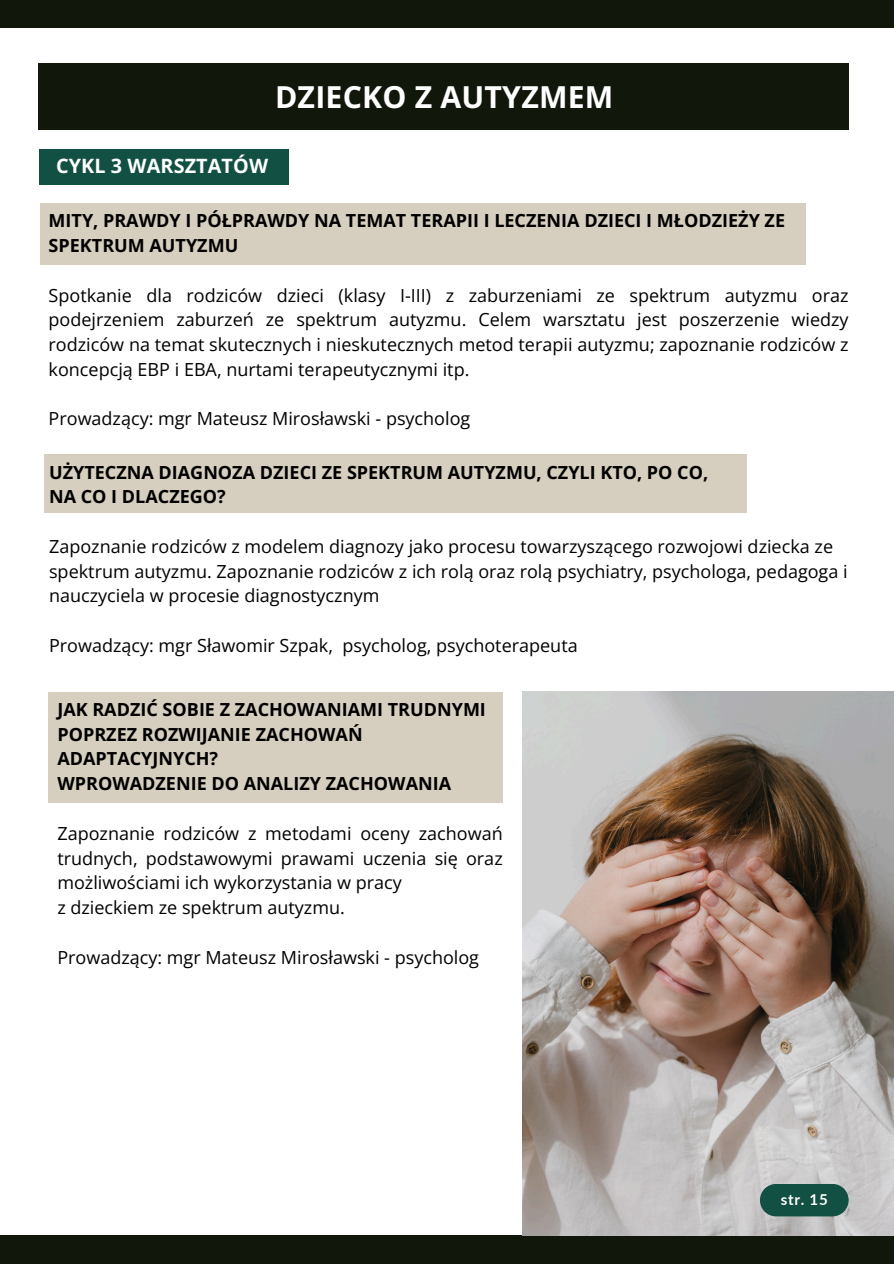
<style>
.page{position:relative;width:894px;height:1264px;background:#fff}
.page>*{position:absolute;margin:0;border:0;box-sizing:border-box;transform-origin:0 0}
.t1{font:700 30.3px "Open Sans";letter-spacing:.005em;color:#fff}
.t2{font:700 19.8px "Open Sans";letter-spacing:.005em;color:#fff}
.t3{font:18px/24.8px "Open Sans";color:#000}
.t4{font:700 18px/24.8px "Open Sans";color:#000}
.t5{font:700 15px "Lato";color:#fff}
</style>
<div class="page">
<div style="left:0;top:0;width:893px;height:27px;background:#11180b"></div>
<div style="left:0;top:1235px;width:893px;height:28px;background:#11180b"></div>
<div style="left:39px;top:63px;width:809px;height:67px;background:#11180b"></div>
<div style="left:39px;top:149px;width:249px;height:35px;background:#115042"></div>
<div style="left:40px;top:203px;width:765px;height:62px;background:#d6cebe"></div>
<img style="left:522px;top:692px;width:370px;height:543px">
<svg style="left:759px;top:1183px;width:89px;height:33px;background:#245c50"></svg>
<div style="left:44px;top:454px;width:702px;height:58px;background:#d6cebe"></div>
<div style="left:49px;top:692px;width:453px;height:110px;background:#d6cebe"></div>
<p class="t1" style="left:275px;top:76px;width:340px">DZIECKO Z AUTYZMEM</p>
<p class="t2" style="left:56px;top:152px;width:213px">CYKL 3 WARSZTATÓW</p>
<p class="t4" style="left:49px;top:208px;width:737px">MITY, PRAWDY I PÓŁPRAWDY NA TEMAT TERAPII I LECZENIA DZIECI I MŁODZIEŻY ZE<br>SPEKTRUM AUTYZMU</p>
<p class="t3" style="left:49px;top:282px;width:801px;text-align:justify">Spotkanie dla rodziców dzieci (klasy I-III) z zaburzeniami ze spektrum autyzmu oraz podejrzeniem zaburzeń ze spektrum autyzmu. Celem warsztatu jest poszerzenie wiedzy rodziców na temat skutecznych i nieskutecznych metod terapii autyzmu; zapoznanie rodziców z koncepcją EBP i EBA, nurtami terapeutycznymi itp.</p>
<p class="t3" style="left:49px;top:406px;width:423px">Prowadzący: mgr Mateusz Mirosławski - psycholog</p>
<p class="t4" style="left:49px;top:459px;width:660px">UŻYTECZNA DIAGNOZA DZIECI ZE SPEKTRUM AUTYZMU, CZYLI KTO, PO CO,<br>NA CO I DLACZEGO?</p>
<p class="t3" style="left:49px;top:533px;width:799px">Zapoznanie rodziców z modelem diagnozy jako procesu towarzyszącego rozwojowi dziecka ze spektrum autyzmu. Zapoznanie rodziców z ich rolą oraz rolą psychiatry, psychologa, pedagoga i nauczyciela w procesie diagnostycznym</p>
<p class="t3" style="left:49px;top:632px;width:530px">Prowadzący: mgr Sławomir Szpak, psycholog, psychoterapeuta</p>
<p class="t4" style="left:57px;top:696px;width:430px">JAK RADZIĆ SOBIE Z ZACHOWANIAMI TRUDNYMI<br>POPRZEZ ROZWIJANIE ZACHOWAŃ<br>ADAPTACYJNYCH?<br>WPROWADZENIE DO ANALIZY ZACHOWANIA</p>
<p class="t3" style="left:57px;top:820px;width:447px">Zapoznanie rodziców z metodami oceny zachowań trudnych, podstawowymi prawami uczenia się oraz możliwościami ich wykorzystania w pracy<br>z dzieckiem ze spektrum autyzmu.</p>
<p class="t3" style="left:57px;top:944px;width:423px">Prowadzący: mgr Mateusz Mirosławski - psycholog</p>
<h2 class="t5" style="left:780px;top:1190px;width:48px">str. 15</h2>
</div>
